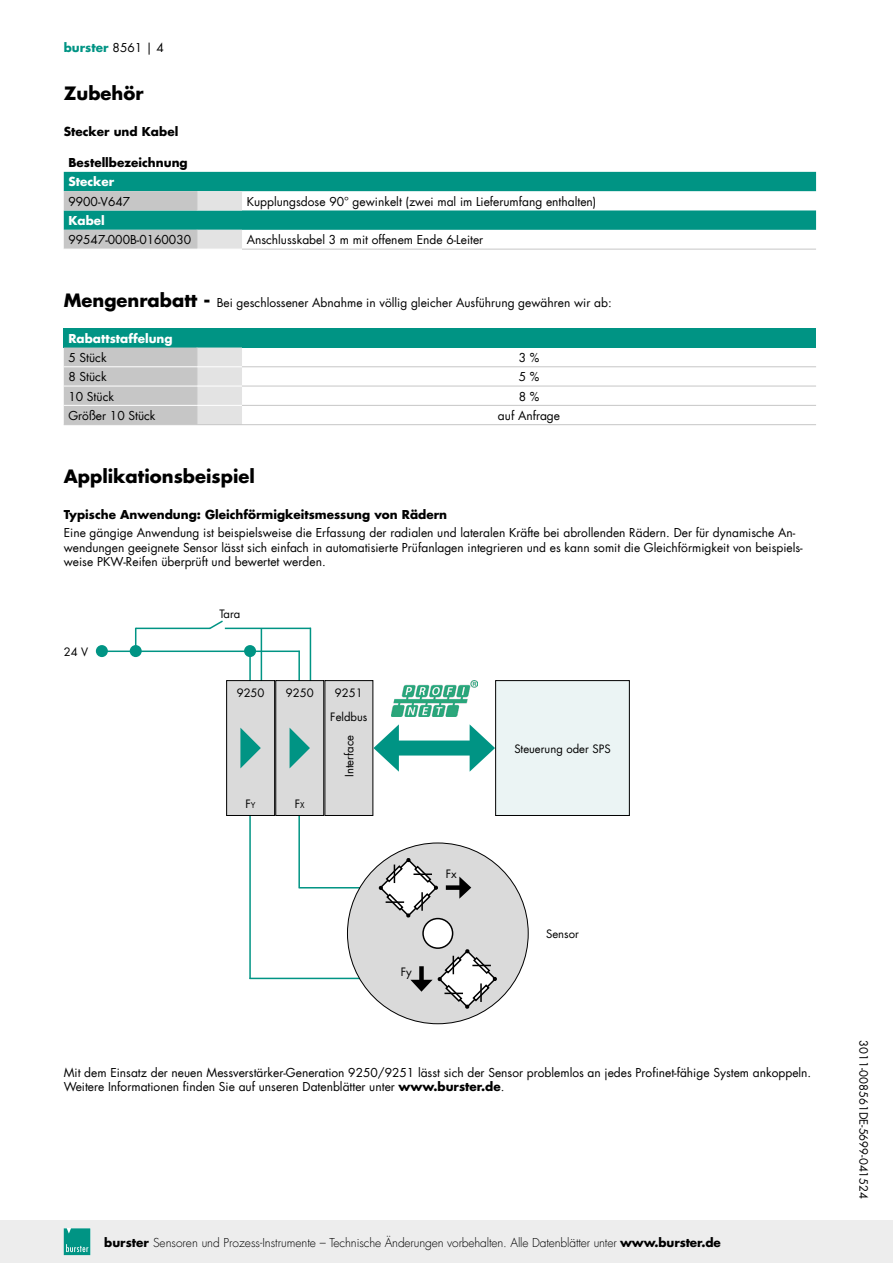
<style>
.page{position:relative;width:893px;height:1263px;background:#fff}
.page>*{position:absolute;margin:0;border:0;box-sizing:border-box;transform-origin:0 0}
.t1{font:700 18px "Futura LT";color:#000}
.t2{font:12px/14.4px "Futura LT";color:#000}
.t3{font:300 12px "Futura LT";letter-spacing:-.01em;color:#000}
.t4{font:700 12px "Futura LT";color:#000}
.t5{font:700 12px "Futura LT";color:#fff}
.t6{font:700 12px "Futura LT";color:#009484}
.t7{font:11.25px "Futura LT";color:#000}
.t8{font:11.25px "Futura LT";color:#000}
.s1{font-weight:400;color:#000}
.s2{font-weight:700;font-size:18px}
.s3{font-size:7.95px}
.s4{font-style:inherit}
.s5{font-weight:700}
</style>
<div class="page">
<div style="left:0;top:1220px;width:893px;height:43px;background:#ededed"></div>
<svg style="left:64px;top:1228px;width:26px;height:27px"></svg>
<div style="left:64px;top:328px;width:752px;height:19px;background:#009484"></div>
<hr style="left:242px;top:366px;width:574px;height:1px;background:#c6c6c6">
<hr style="left:242px;top:386px;width:574px;height:1px;background:#c6c6c6">
<svg style="left:64px;top:347px;width:178px;height:77px;background:#cccdcd"></svg>
<hr style="left:242px;top:405px;width:574px;height:1px;background:#c6c6c6">
<hr style="left:242px;top:424px;width:574px;height:1px;background:#c6c6c6">
<hr style="left:64px;top:366px;width:133px;height:1px;background:#fff">
<hr style="left:64px;top:386px;width:133px;height:1px;background:#fff">
<hr style="left:64px;top:405px;width:133px;height:1px;background:#fff">
<hr style="left:197px;top:366px;width:45px;height:1px;background:#fff">
<hr style="left:197px;top:386px;width:45px;height:1px;background:#fff">
<hr style="left:197px;top:405px;width:45px;height:1px;background:#fff">
<hr style="left:64px;top:424px;width:133px;height:1px;background:#c6c6c6">
<hr style="left:197px;top:424px;width:45px;height:1px;background:#c6c6c6">
<svg style="left:64px;top:172px;width:752px;height:77px"></svg>
<hr style="left:242px;top:249px;width:574px;height:1px;background:#c6c6c6">
<hr style="left:249px;top:651px;width:2px;height:328px;background:#009484">
<hr style="left:261px;top:628px;width:1px;height:63px;background:#009484">
<hr style="left:310px;top:628px;width:1px;height:62px;background:#009484">
<hr style="left:298px;top:651px;width:2px;height:237px;background:#009484">
<hr style="left:249px;top:978px;width:117px;height:1px;background:#009484">
<hr style="left:299px;top:887px;width:117px;height:1px;background:#009484">
<div style="left:227px;top:681px;width:48px;height:134px;background:#dadada"></div>
<div style="left:226px;top:680px;width:49px;height:136px;border:1px solid #000"></div>
<div style="left:276px;top:681px;width:48px;height:134px;background:#dadada"></div>
<div style="left:275px;top:680px;width:49px;height:136px;border:1px solid #000"></div>
<div style="left:325px;top:681px;width:48px;height:134px;background:#dadada"></div>
<div style="left:496px;top:681px;width:133px;height:134px;background:#ebf4f4"></div>
<div style="left:495px;top:680px;width:135px;height:136px;border:1px solid #000"></div>
<div style="left:389px;top:740px;width:91px;height:15px;background:#009484"></div>
<svg style="left:373px;top:724px;width:26px;height:48px"></svg>
<svg style="left:470px;top:725px;width:25px;height:47px"></svg>
<div style="left:347px;top:843px;width:181px;height:181px;background:#dadada;border-radius:50%"></div>
<div style="left:423px;top:918px;width:30px;height:30px;background:#fff;border-radius:50%"></div>
<div style="left:422px;top:918px;width:31px;height:31px;border:2px solid #000;border-radius:50%"></div>
<svg style="left:377px;top:856px;width:62px;height:63px"></svg>
<svg style="left:410px;top:948px;width:88px;height:62px"></svg>
<div style="left:446px;top:885px;width:17px;height:5px;background:#000"></div>
<svg style="left:459px;top:876px;width:12px;height:23px"></svg>
<svg style="left:240px;top:728px;width:21px;height:40px"></svg>
<svg style="left:290px;top:728px;width:20px;height:40px"></svg>
<hr style="left:101px;top:650px;width:199px;height:2px;background:#009484">
<hr style="left:136px;top:628px;width:74px;height:1px;background:#009484">
<svg style="left:208px;top:620px;width:17px;height:10px"></svg>
<hr style="left:225px;top:628px;width:86px;height:1px;background:#009484">
<svg style="left:135px;top:628px;width:1px;height:17px"></svg>
<div style="left:96px;top:645px;width:12px;height:12px;background:#009484;border-radius:50%"></div>
<div style="left:130px;top:645px;width:12px;height:12px;background:#009484;border-radius:50%"></div>
<div style="left:244px;top:645px;width:12px;height:12px;background:#009484;border-radius:50%"></div>
<img style="left:391px;top:680px;width:86px;height:36px">
<p class="t6" style="left:64px;top:40px;width:102px">burster <span class="s1">8561 | 4</span></p>
<h1 class="t1" style="left:64px;top:81px;width:81px">Zubehör</h1>
<p class="t4" style="left:64px;top:124px;width:116px">Stecker und Kabel</p>
<p class="t4" style="left:68px;top:155px;width:121px">Bestellbezeichnung</p>
<p class="t5" style="left:68px;top:174px;width:47px">Stecker</p>
<p class="t2" style="left:68px;top:194px;width:63px">9900-V647</p>
<p class="t2" style="left:247px;top:194px;width:351px">Kupplungsdose 90° gewinkelt (zwei mal im Lieferumfang enthalten)</p>
<p class="t5" style="left:68px;top:213px;width:38px">Kabel</p>
<p class="t2" style="left:68px;top:233px;width:124px">99547-000B-0160030</p>
<p class="t2" style="left:247px;top:233px;width:238px">Anschlusskabel 3 m mit offenem Ende 6-Leiter</p>
<p class="t2" style="left:64px;top:295px;width:549px"><span class="s2">Mengenrabatt -</span> Bei geschlossener Abnahme in völlig gleicher Ausführung gewähren wir ab:</p>
<p class="t5" style="left:68px;top:330px;width:106px">Rabattstaffelung</p>
<p class="t2" style="left:68px;top:351px;width:40px">5 Stück</p>
<p class="t2" style="left:519px;top:351px;width:22px">3 %</p>
<p class="t2" style="left:68px;top:370px;width:40px">8 Stück</p>
<p class="t2" style="left:519px;top:370px;width:22px">5 %</p>
<p class="t2" style="left:68px;top:389px;width:47px">10 Stück</p>
<p class="t2" style="left:519px;top:389px;width:22px">8 %</p>
<p class="t2" style="left:68px;top:408px;width:89px">Größer 10 Stück</p>
<p class="t2" style="left:498px;top:408px;width:64px">auf Anfrage</p>
<h1 class="t1" style="left:64px;top:464px;width:193px">Applikationsbeispiel</h1>
<p class="t4" style="left:64px;top:506px;width:385px">Typische Anwendung: Gleichförmigkeitsmessung von Rädern</p>
<p class="t2" style="left:64px;top:526px;width:740px">Eine gängige Anwendung ist beispielsweise die Erfassung der radialen und lateralen Kräfte bei abrollenden Rädern. Der für dynamische An&shy;wendungen geeignete Sensor lässt sich einfach in automatisierte Prüfanlagen integrieren und es kann somit die Gleichförmigkeit von beispiels&shy;weise PKW-Reifen überprüft und bewertet werden.</p>
<p class="t8" style="left:64px;top:645px;width:26px">24 V</p>
<p class="t7" style="left:219px;top:607px;width:22px">Tara</p>
<p class="t8" style="left:237px;top:686px;width:29px">9250</p>
<p class="t8" style="left:246px;top:797px;width:12px">F<span class="s3">y</span></p>
<p class="t8" style="left:286px;top:686px;width:29px">9250</p>
<p class="t8" style="left:295px;top:797px;width:11px">F<span class="s3">x</span></p>
<p class="t8" style="left:335px;top:686px;width:29px">9251</p>
<p class="t7" style="left:342px;top:777px;width:44px;rotate:-90deg">Interface</p>
<p class="t7" style="left:514px;top:741px;width:98px">Steuerung oder SPS</p>
<p class="t7" style="left:330px;top:709px;width:39px">Feldbus</p>
<p class="t8" style="left:446px;top:867px;width:13px">F<span class="s4">x</span></p>
<p class="t8" style="left:401px;top:964px;width:13px">F<span class="s4">y</span></p>
<p class="t7" style="left:546px;top:927px;width:34px">Sensor</p>
<p class="t2" style="left:64px;top:1065px;width:749px">Mit dem Einsatz der neuen Messverstärker-Generation 9250/9251 lässt sich der Sensor problemlos an jedes Profinet-fähige System ankoppeln.<br>Weitere Informationen finden Sie auf unseren Datenblätter unter <span class="s5">www.burster.de</span>.</p>
<p class="t3" style="left:104px;top:1235px;width:618px"><span class="s5">burster</span> Sensoren und Prozess-Instrumente – Technische Änderungen vorbehalten. Alle Datenblätter unter <span class="s5">www.burster.de</span></p>
<p class="t7" style="left:871px;top:1040px;width:161px;rotate:90deg">3011-008561DE-5699-041524</p>
</div>
